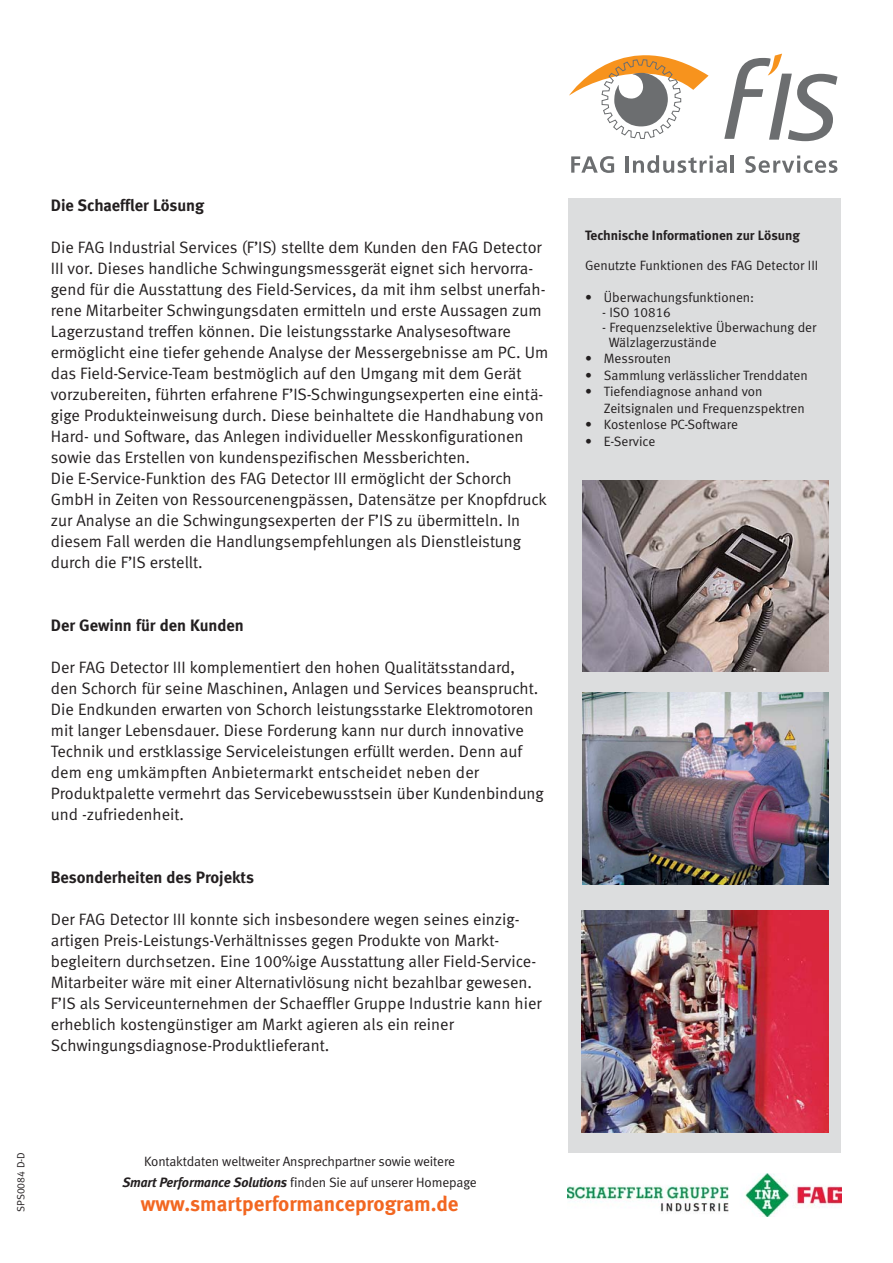
<style>
.page{position:relative;width:893px;height:1263px;background:#fff}
.page>*{position:absolute;margin:0;border:0;box-sizing:border-box;transform-origin:0 0}
.t1{font:21px "Meta Bold LF";color:#f26721}
.t2{font:16.5px/21px "Meta Normal LF";color:#231f20}
.t3{font:16.5px "Meta Bold LF";color:#231f20}
.t4{font:13.5px/21px "Meta Normal LF";color:#231f20}
.t5{font:13.5px "Meta Bold LF";color:#231f20}
.t6{font:10.5px "Meta Normal LF";color:#231f20}
.s1{font-family:"Meta Bold LF";font-style:italic}
</style>
<div class="page">
<svg style="left:571px;top:156px;width:43px;height:17px"></svg>
<hr style="left:625px;top:156px;width:4px;height:17px;background:#6c6e70">
<svg style="left:633px;top:155px;width:94px;height:18px"></svg>
<hr style="left:731px;top:155px;width:3px;height:18px;background:#6c6e70">
<svg style="left:745px;top:156px;width:92px;height:17px"></svg>
<svg style="left:724px;top:54px;width:113px;height:87px"></svg>
<svg style="left:569px;top:55px;width:139px;height:84px"></svg>
<img style="left:567px;top:1174px;width:275px;height:42px">
<div style="left:568px;top:199px;width:273px;height:954px;background:#dcddde"></div>
<img style="left:581px;top:910px;width:247px;height:222px">
<img style="left:582px;top:693px;width:246px;height:191px">
<img style="left:582px;top:480px;width:246px;height:192px">
<p class="t3" style="left:51px;top:199px;width:155px">Die Schaeffler Lösung</p>
<p class="t2" style="left:51px;top:238px;width:499px">Die FAG Industrial Services (F’IS) stellte dem Kunden den FAG Detector III vor. Dieses handliche Schwingungsmessgerät eignet sich hervorra&shy;gend für die Ausstattung des Field-Services, da mit ihm selbst unerfah&shy;rene Mitarbeiter Schwingungsdaten ermitteln und erste Aussagen zum Lagerzustand treffen können. Die leistungsstarke Analysesoftware ermöglicht eine tiefer gehende Analyse der Messergebnisse am PC. Um das Field-Service-Team bestmöglich auf den Umgang mit dem Gerät vorzubereiten, führten erfahrene F’IS-Schwingungsexperten eine eintä&shy;gige Produkteinweisung durch. Diese beinhaltete die Handhabung von Hard- und Software, das Anlegen individueller Messkonfigurationen sowie das Erstellen von kundenspezifischen Messberichten.<br>Die E-Service-Funktion des FAG Detector III ermöglicht der Schorch GmbH in Zeiten von Ressourcenengpässen, Datensätze per Knopfdruck zur Analyse an die Schwingungsexperten der F’IS zu übermitteln. In diesem Fall werden die Handlungsempfehlungen als Dienstleistung durch die F’IS erstellt.</p>
<p class="t3" style="left:51px;top:619px;width:194px">Der Gewinn für den Kunden</p>
<p class="t2" style="left:51px;top:658px;width:494px">Der FAG Detector III komplementiert den hohen Qualitätsstandard, den Schorch für seine Maschinen, Anlagen und Services beansprucht.<br>Die Endkunden erwarten von Schorch leistungsstarke Elektromotoren mit langer Lebensdauer. Diese Forderung kann nur durch innovative Technik und erstklassige Serviceleistungen erfüllt werden. Denn auf dem eng umkämpften Anbietermarkt entscheidet neben der Produktpalette vermehrt das Servicebewusstsein über Kundenbindung und -zufriedenheit.</p>
<p class="t3" style="left:51px;top:871px;width:205px">Besonderheiten des Projekts</p>
<p class="t2" style="left:51px;top:910px;width:492px">Der FAG Detector III konnte sich insbesondere wegen seines einzig&shy;artigen Preis-Leistungs-Verhältnisses gegen Produkte von Markt&shy;begleitern durchsetzen. Eine 100%ige Ausstattung aller Field-Service-Mitarbeiter wäre mit einer Alternativlösung nicht bezahlbar gewesen.<br>F’IS als Serviceunternehmen der Schaeffler Gruppe Industrie kann hier erheblich kostengünstiger am Markt agieren als ein reiner Schwingungsdiagnose-Produktlieferant.</p>
<p class="t5" style="left:585px;top:230px;width:216px">Technische Informationen zur Lösung</p>
<p class="t4" style="left:585px;top:256px;width:235px">Genutzte Funktionen des FAG Detector III</p>
<p class="t4" style="left:585px;top:287px;width:171px">• Überwachungsfunktionen:</p>
<p class="t4" style="left:602px;top:302px;width:70px">- ISO 10816</p>
<p class="t4" style="left:609px;top:320px;width:209px;line-height:15px;text-indent:-7px">- Frequenzselektive Überwachung der<br>Wälzlagerzustände</p>
<p class="t4" style="left:585px;top:349px;width:88px">• Messrouten</p>
<p class="t4" style="left:585px;top:365px;width:224px">• Sammlung verlässlicher Trenddaten</p>
<p class="t4" style="left:604px;top:384px;width:202px;line-height:16.5px;text-indent:-19px">• Tiefendiagnose anhand von<br>Zeitsignalen und Frequenzspektren</p>
<p class="t4" style="left:585px;top:415px;width:154px">• Kostenlose PC-Software</p>
<p class="t4" style="left:585px;top:431px;width:72px">• E-Service</p>
<p class="t6" style="left:17px;top:1212px;width:61px;rotate:-90deg">SPS0084 D-D</p>
<p class="t4" style="left:122px;top:1152px;width:356px;text-align:center">Kontaktdaten weltweiter Ansprechpartner sowie weitere<br><span class="s1">Smart Performance Solutions</span> finden Sie auf unserer Homepage</p>
<p class="t1" style="left:141px;top:1196px;width:319px">www.smartperformanceprogram.de</p>
</div>
